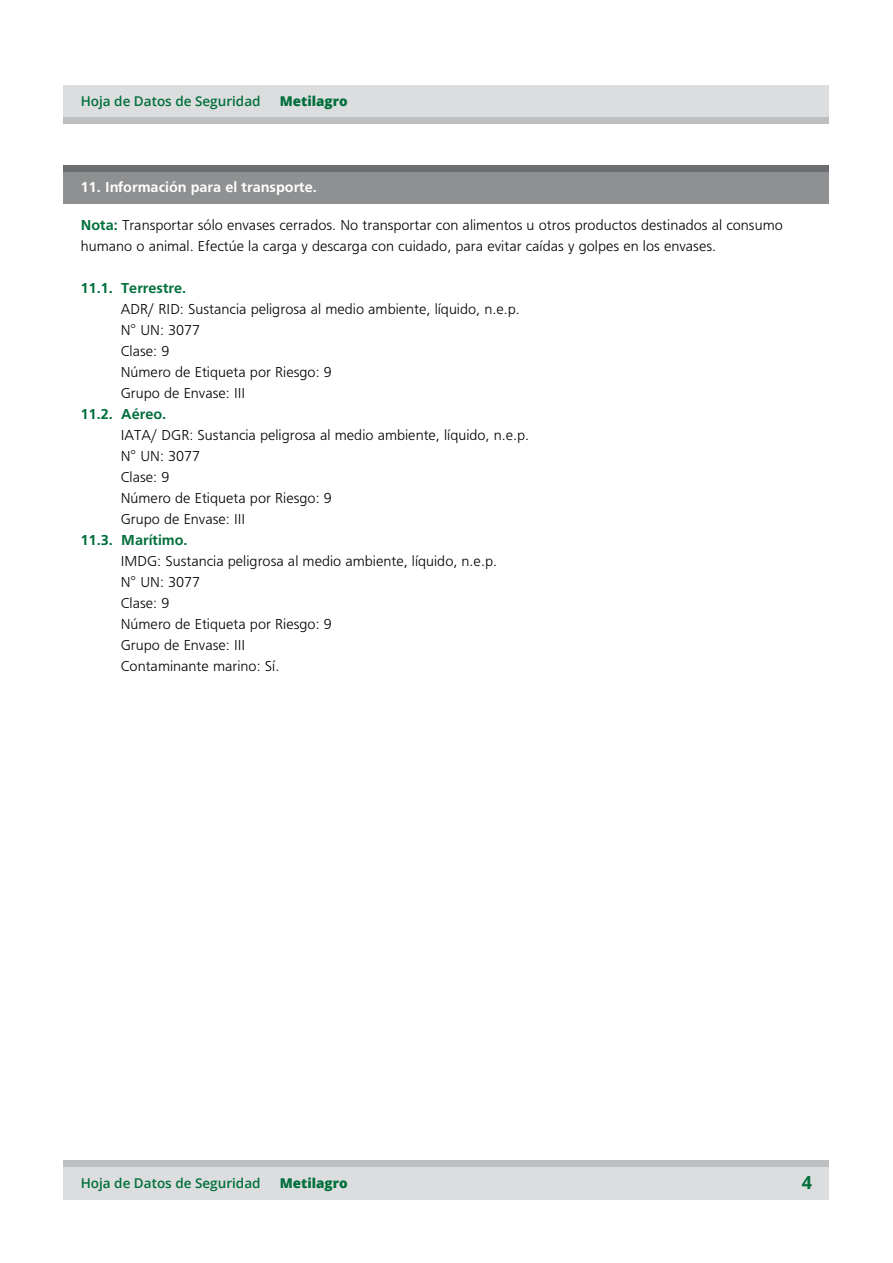
<style>
.page{position:relative;width:893px;height:1263px;background:#fff}
.page>*{position:absolute;margin:0;border:0;box-sizing:border-box;transform-origin:0 0}
.t1{font:700 18px "Open Sans";color:#006f3b}
.t2{font:300 15px/21px "Frugal Sans";color:#000}
.t3{font:700 15px "Frugal Sans";color:#006f3b}
.t4{font:700 15px "Frugal Sans";color:#fff}
.t5{font:600 13.5px "Open Sans";color:#006f3b}
.t6{font:800 13.5px "Open Sans";color:#006f3b}
.s1{font-weight:700;color:#006f3b}
</style>
<div class="page">
<div style="left:64px;top:1167px;width:765px;height:32px;background:#dcddde"></div>
<div style="left:64px;top:1160px;width:765px;height:7px;background:#bcbec0"></div>
<div style="left:64px;top:85px;width:765px;height:32px;background:#dcddde"></div>
<div style="left:64px;top:117px;width:765px;height:7px;background:#bcbec0"></div>
<div style="left:64px;top:172px;width:765px;height:32px;background:#8e9092"></div>
<div style="left:64px;top:165px;width:765px;height:7px;background:#6d6e71"></div>
<p class="t5" style="left:81px;top:92px;width:181px">Hoja de Datos de Seguridad</p>
<p class="t6" style="left:280px;top:91px;width:69px">Metilagro</p>
<p class="t4" style="left:81px;top:177px;width:238px">11. Información para el transporte.</p>
<p class="t2" style="left:81px;top:216px;width:703px"><span class="s1">Nota:</span> Transportar sólo envases cerrados. No transportar con alimentos u otros productos destinados al consumo humano o animal. Efectúe la carga y descarga con cuidado, para evitar caídas y golpes en los envases.</p>
<p class="t3" style="left:81px;top:278px;width:107px">11.1. Terrestre.</p>
<p class="t2" style="left:121px;top:300px;width:401px">ADR/ RID: Sustancia peligrosa al medio ambiente, líquido, n.e.p.<br>N° UN: 3077<br>Clase: 9<br>Número de Etiqueta por Riesgo: 9<br>Grupo de Envase: III</p>
<p class="t3" style="left:81px;top:404px;width:87px">11.2. Aéreo.</p>
<p class="t2" style="left:121px;top:426px;width:410px">IATA/ DGR: Sustancia peligrosa al medio ambiente, líquido, n.e.p.<br>N° UN: 3077<br>Clase: 9<br>Número de Etiqueta por Riesgo: 9<br>Grupo de Envase: III</p>
<p class="t3" style="left:81px;top:530px;width:108px">11.3. Marítimo.</p>
<p class="t2" style="left:121px;top:552px;width:378px">IMDG: Sustancia peligrosa al medio ambiente, líquido, n.e.p.<br>N° UN: 3077<br>Clase: 9<br>Número de Etiqueta por Riesgo: 9<br>Grupo de Envase: III<br>Contaminante marino: Sí.</p>
<p class="t5" style="left:81px;top:1174px;width:181px">Hoja de Datos de Seguridad</p>
<p class="t6" style="left:280px;top:1173px;width:69px">Metilagro</p>
<p class="t1" style="left:802px;top:1170px;width:12px">4</p>
</div>
